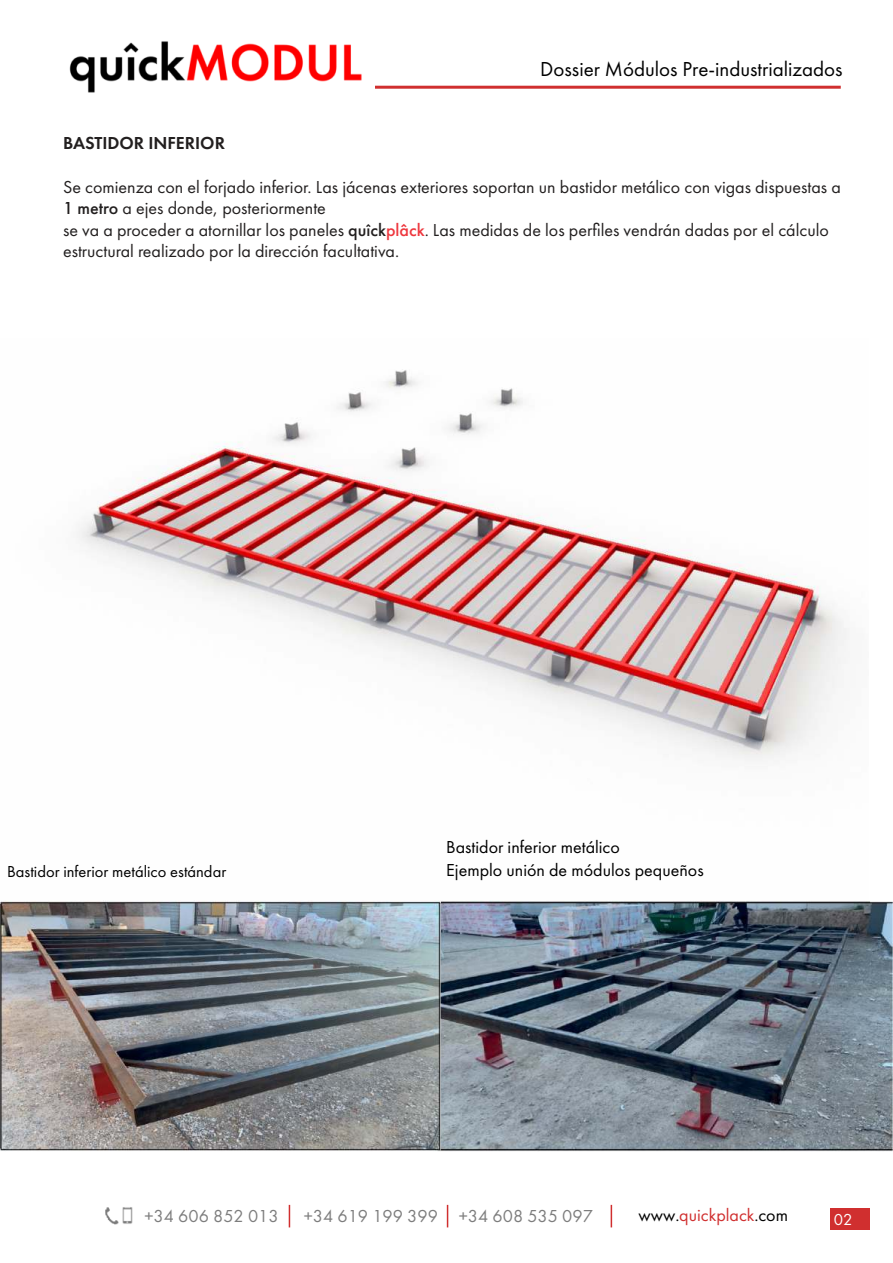
<style>
.page{position:relative;width:893px;height:1263px;background:#fff}
.page>*{position:absolute;margin:0;border:0;box-sizing:border-box;transform-origin:0 0}
.t1{font:21px "Futura PT";color:#000}
.t2{font:18px/21.6px "Futura PT";color:#221f1f}
.t3{font:18px "Futura PT";color:#000}
.t4{font:18px "Futura PT";color:#7d7d7d}
.t5{font:18px "Futura PT";color:#d02f2f}
.t6{font:600 18px "Futura PT";color:#221f1f}
.t7{font:16.5px "Futura PT";color:#000}
.t8{font:16.5px "Futura PT";color:#fff}
.s1{font-weight:500}
.s2{font-weight:500;color:#ee373e}
.s3{color:#000}
</style>
<div class="page">
<img style="left:77px;top:369px;width:772px;height:532px">
<hr style="left:351px;top:86px;width:490px;height:3px;background:#d02f2f">
<svg style="left:289px;top:1205px;width:1px;height:22px"></svg>
<svg style="left:447px;top:1205px;width:1px;height:22px"></svg>
<img style="left:105px;top:1207px;width:13px;height:17px">
<img style="left:122px;top:1207px;width:11px;height:17px">
<img style="left:69px;top:41px;width:305px;height:52px">
<svg style="left:611px;top:1205px;width:1px;height:22px"></svg>
<div style="left:831px;top:1208px;width:39px;height:21px;background:#d02f2f"></div>
<img style="left:440px;top:901px;width:452px;height:251px">
<img style="left:0;top:901px;width:440px;height:250px">
<p class="t1" style="left:540px;top:59px;width:304px">Dossier Módulos Pre-industrializados</p>
<p class="t6" style="left:63px;top:133px;width:163px">BASTIDOR INFERIOR</p>
<p class="t2" style="left:63px;top:176px;width:779px">Se comienza con el forjado inferior. Las jácenas exteriores soportan un bastidor metálico con vigas dispuestas a <span class="s1">1 metro</span> a ejes donde, posteriormente<br>se va a proceder a atornillar los paneles <span class="s1">quîck</span><span class="s2">plâck</span>. Las medidas de los perfiles vendrán dadas por el cálculo estructural realizado por la dirección facultativa.</p>
<p class="t7" style="left:73px;top:140px;width:141px">BASTIDOR INFERIOR</p>
<p class="t3" style="left:446px;top:838px;width:175px">Bastidor inferior metálico</p>
<p class="t7" style="left:7px;top:863px;width:221px">Bastidor inferior metálico estándar</p>
<p class="t3" style="left:446px;top:861px;width:259px">Ejemplo unión de módulos pequeños</p>
<p class="t4" style="left:145px;top:1207px;width:136px">+34 606 852 013</p>
<p class="t4" style="left:304px;top:1207px;width:291px">+34 619 199 399 +34 608 535 097</p>
<p class="t5" style="left:638px;top:1206px;width:151px"><span class="s3">www.</span>quickplack<span class="s3">.com</span></p>
<p class="t8" style="left:834px;top:1211px;width:20px">02</p>
</div>
